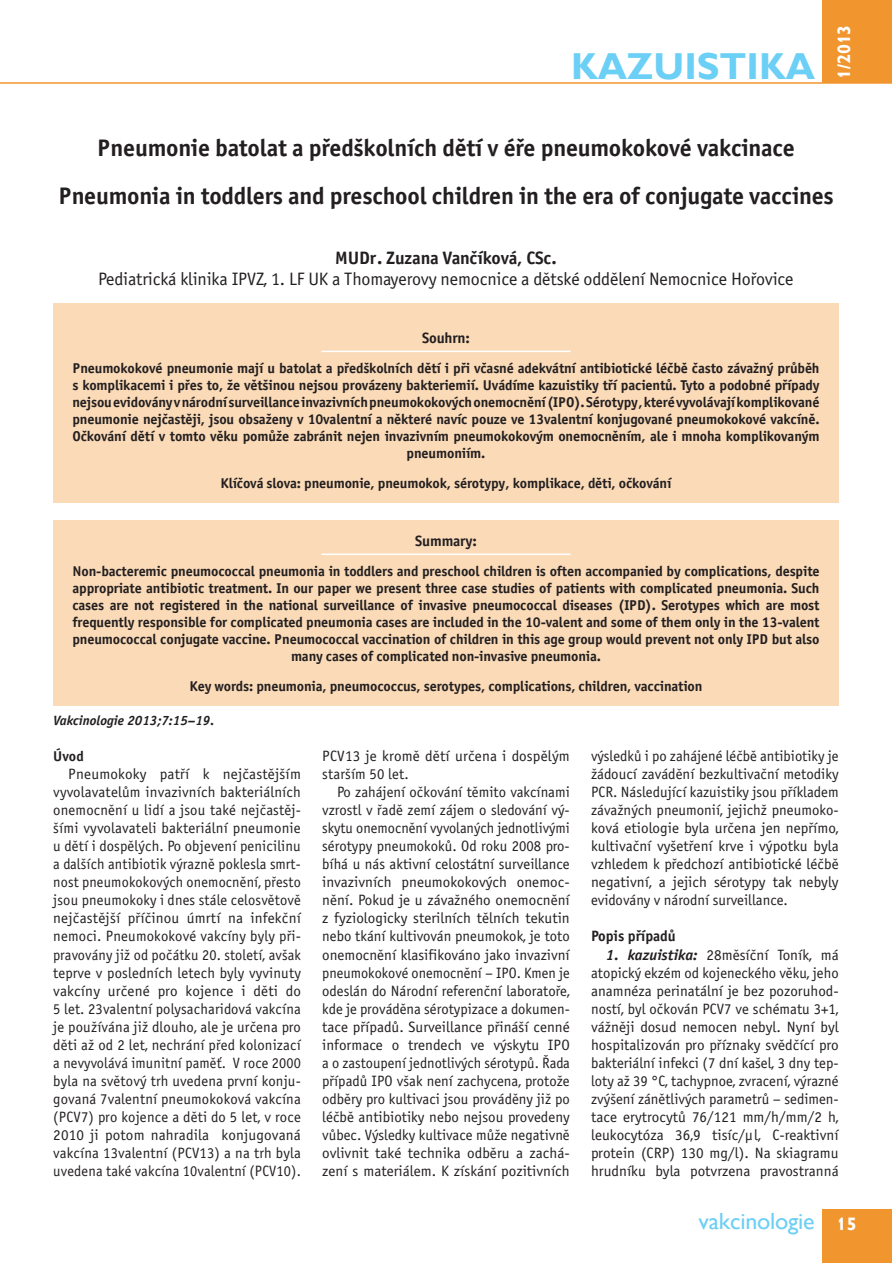
<style>
.page{position:relative;width:892px;height:1263px;background:#fff}
.page>*{position:absolute;margin:0;border:0;box-sizing:border-box;transform-origin:0 0}
.t1{font:700 37.5px "Gill Sans AMT";color:#6bcff6}
.Nadpis_clanku{font:700 24px "Officina Sans E";letter-spacing:-.01em;color:#231f20}
.t2{font:23.25px "Gill Sans AMT";letter-spacing:-.01em;color:#6bcff6}
.Autor_pracoviste{font:18px "Officina Sans E";letter-spacing:-.01em;color:#231f20}
.Autor{font:700 18px "Officina Sans E";letter-spacing:-.01em;color:#231f20}
.t3{font:700 18px "Gill Sans AMT";color:#fff}
.txt_deleni{font:15px/18px "Officina Sans E";color:#231f20;text-align:justify}
.Sumary_nadp{font:700 15px "Officina Sans E";letter-spacing:-.01em;color:#231f20}
.txt_deleni-2{font:700 15px "Officina Sans E";color:#231f20}
.Sumary_txt{font:700 14.25px/17.1px "Officina Sans E";letter-spacing:-.01em;color:#231f20;text-align:center}
.Txt_nadpisek{font:700 14.25px "Officina Sans E";color:#231f20}
.citacni_zkratka{font:italic 700 13.5px "Officina Sans E";color:#231f20}
.s1{font-weight:700;font-style:italic}
</style>
<div class="page">
<div style="left:822px;top:1209px;width:69px;height:53px;background:#f1962e"></div>
<div style="left:822px;top:0;width:69px;height:83px;background:#f1962e"></div>
<hr style="left:0;top:82px;width:891px;height:2px;background:#f1962e">
<div style="left:53px;top:520px;width:785px;height:185px;background:#fadab7"></div>
<div style="left:53px;top:303px;width:785px;height:199px;background:#fadab7"></div>
<hr style="left:321px;top:350px;width:249px;height:2px;background:#fff">
<hr style="left:321px;top:553px;width:249px;height:2px;background:#fff">
<p class="t1" style="left:571px;top:44px;width:246px">KAZUISTIKA</p>
<p class="t3" style="left:833px;top:79px;width:56px;rotate:-90deg">1/2013</p>
<p class="Nadpis_clanku" style="left:97px;top:133px;width:698px">Pneumonie batolat a předškolních dětí v éře pneumokokové vakcinace</p>
<p class="Nadpis_clanku" style="left:58px;top:181px;width:776px">Pneumonia in toddlers and preschool children in the era of conjugate vaccines</p>
<p class="Autor" style="left:335px;top:246px;width:223px">MUDr. Zuzana Vančíková, CSc.</p>
<p class="Autor_pracoviste" style="left:98px;top:269px;width:696px">Pediatrická klinika IPVZ, 1. LF UK a Thomayerovy nemocnice a dětské oddělení Nemocnice Hořovice</p>
<p class="Sumary_nadp" style="left:422px;top:328px;width:49px">Souhrn:</p>
<p class="Sumary_txt" style="left:72px;top:359px;width:748px">Pneumokokové pneumonie mají u batolat a předškolních dětí i při včasné adekvátní antibiotické léčbě často závažný průběh s komplikacemi i přes to, že většinou nejsou provázeny bakteriemií. Uvádíme kazuistiky tří pacientů. Tyto a podobné případy nejsou evidovány vnárodní surveillance invazivních pneumokokových onemocnění (IPO). Sérotypy, které vyvolávají komplikované pneumonie nejčastěji, jsou obsaženy v 10valentní a některé navíc pouze ve 13valentní konjugované pneumokokové vakcíně.<br>Očkování dětí v tomto věku pomůže zabránit nejen invazivním pneumokokovým onemocněním, ale i mnoha komplikovaným pneumoniím.</p>
<p class="Sumary_txt" style="left:220px;top:474px;width:452px">Klíčová slova: pneumonie, pneumokok, sérotypy, komplikace, děti, očkování</p>
<p class="Sumary_nadp" style="left:415px;top:531px;width:63px">Summary:</p>
<p class="Sumary_txt" style="left:72px;top:562px;width:748px">Non-bacteremic pneumococcal pneumonia in toddlers and preschool children is often accompanied by complications, despite appropriate antibiotic treatment. In our paper we present three case studies of patients with complicated pneumonia. Such cases are not registered in the national surveillance of invasive pneumococcal diseases (IPD). Serotypes which are most frequently responsible for complicated pneumonia cases are included in the 10-valent and some of them only in the 13-valent pneumococcal conjugate vaccine. Pneumococcal vaccination of children in this age group would prevent not only IPD but also many cases of complicated non-invasive pneumonia.</p>
<p class="Sumary_txt" style="left:189px;top:677px;width:514px">Key words: pneumonia, pneumococcus, serotypes, complications, children, vaccination</p>
<p class="citacni_zkratka" style="left:53px;top:712px;width:163px">Vakcinologie 2013;7:15–19.</p>
<p class="Txt_nadpisek" style="left:53px;top:747px;width:32px">Úvod</p>
<p class="txt_deleni" style="left:53px;top:765px;width:249px;text-indent:15px">Pneumokoky patří k nejčastějším vyvolavatelům invazivních bakteriálních onemocnění u lidí a jsou také nejčastěj&shy;šími vyvolavateli bakteriální pneumonie u dětí i dospělých. Po objevení penicilinu a dalších antibiotik výrazně poklesla smrt&shy;nost pneumokokových onemocnění, přesto jsou pneumokoky i dnes stále celosvětově nejčastější příčinou úmrtí na infekční nemoci. Pneumokokové vakcíny byly při&shy;pravovány již od počátku 20. století, avšak teprve v posledních letech byly vyvinuty vakcíny určené pro kojence i děti do 5 let. 23valentní polysacharidová vakcína je používána již dlouho, ale je určena pro děti až od 2 let, nechrání před kolonizací a nevyvolává imunitní paměť. V roce 2000 byla na světový trh uvedena první konju&shy;govaná 7valentní pneumokoková vakcína (PCV7) pro kojence a děti do 5 let, v roce 2010 ji potom nahradila konjugovaná vakcína 13valentní (PCV13) a na trh byla uvedena také vakcína 10valentní (PCV10).</p>
<p class="txt_deleni" style="left:322px;top:747px;width:249px">PCV13 je kromě dětí určena i dospělým starším 50 let.</p>
<p class="txt_deleni" style="left:322px;top:783px;width:249px;text-indent:15px">Po zahájení očkování těmito vakcínami vzrostl v řadě zemí zájem o sledování vý&shy;skytu onemocnění vyvolaných jednotlivými sérotypy pneumokoků. Od roku 2008 pro&shy;bíhá u nás aktivní celostátní surveillance invazivních pneumokokových onemoc&shy;nění. Pokud je u závažného onemocnění z fyziologicky sterilních tělních tekutin nebo tkání kultivován pneumokok, je toto onemocnění klasifikováno jako invazivní pneumokokové onemocnění – IPO. Kmen je odeslán do Národní referenční laboratoře, kde je prováděna sérotypizace a dokumen&shy;tace případů. Surveillance přináší cenné informace o trendech ve výskytu IPO a o zastoupení jednotlivých sérotypů. Řada případů IPO však není zachycena, protože odběry pro kultivaci jsou prováděny již po léčbě antibiotiky nebo nejsou provedeny vůbec. Výsledky kultivace může negativně ovlivnit také technika odběru a zachá&shy;zení s materiálem. K získání pozitivních</p>
<p class="txt_deleni" style="left:591px;top:747px;width:249px">výsledků i po zahájené léčbě antibiotiky je žádoucí zavádění bezkultivační metodiky PCR. Následující kazuistiky jsou příkladem závažných pneumonií, jejichž pneumoko&shy;ková etiologie byla určena jen nepřímo, kultivační vyšetření krve i výpotku byla vzhledem k předchozí antibiotické léčbě negativní, a jejich sérotypy tak nebyly evidovány v národní surveillance.</p>
<p class="txt_deleni-2" style="left:591px;top:926px;width:86px">Popis případů</p>
<p class="txt_deleni" style="left:591px;top:945px;width:249px;text-indent:15px"><span class="s1">1. kazuistika:</span> 28měsíční Toník, má atopický ekzém od kojeneckého věku, jeho anamnéza perinatální je bez pozoruhod&shy;ností, byl očkován PCV7 ve schématu 3+1, vážněji dosud nemocen nebyl. Nyní byl hospitalizován pro příznaky svědčící pro bakteriální infekci (7 dní kašel, 3 dny tep&shy;loty až 39 °C, tachypnoe, zvracení, výrazné zvýšení zánětlivých parametrů – sedimen&shy;tace erytrocytů 76/121 mm/h/mm/2 h, leukocytóza 36,9 tisíc/μl, C-reaktivní protein (CRP) 130 mg/l). Na skiagramu hrudníku byla potvrzena pravostranná</p>
<p class="t2" style="left:698px;top:1207px;width:118px">vakcinologie</p>
<p class="t3" style="left:836px;top:1212px;width:21px">15</p>
</div>
